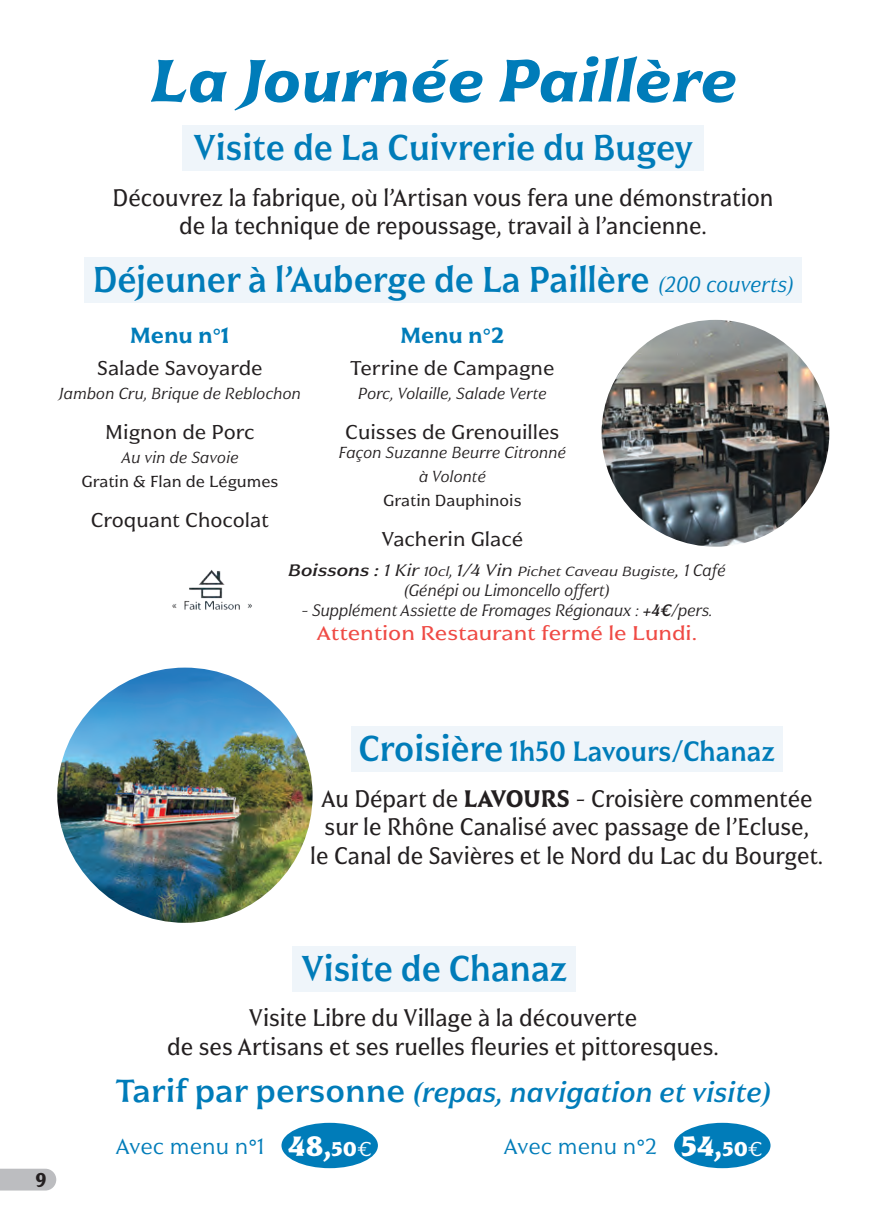
<style>
.page{position:relative;width:885px;height:1225px;background:#fff}
.page>*{position:absolute;margin:0;border:0;box-sizing:border-box;transform-origin:0 0}
.t1{font:italic 700 expanded 60px "Civane";color:#007cb9}
.t2{font:36px "Civane Con Med";color:#007cb9}
.t3{font:28px "Civane Nor Med It";color:#007cb9}
.t4{font:28px "Civane Con Med";color:#007cb9}
.t5{font:24px/28.8px "Civane Con Reg";color:#231f20;text-align:center}
.t6{font:22px "Civane Nor Boo";color:#007cb9}
.t7{font:22px "Civane Nor Dem";letter-spacing:-.005em;color:#007cb9}
.t8{font:20px "Civane Nor Reg";color:#231f20}
.t9{font:20px "Civane Con Dem";color:#231f20}
.t10{font:19.8px "Civane Con Reg";color:#ef4a44;scale:1.21 1}
.t11{font:16.6px "Civane Nor Boo It";letter-spacing:-.01em;color:#231f20}
.t12{font:16px/24px "Civane Nor Boo It";color:#231f20;text-align:center}
.t13{font:16px "Civane Nor Reg";color:#231f20}
.t14{font:13.2px "Civane Nor Boo It";letter-spacing:-.01em;color:#231f20;scale:1.21 1}
.s1{font-family:"Civane Con Boo It";font-size:22px}
.s2{font-family:"Civane Nor Med It";font-size:16.6px}
.s3{font-size:16.6px}
.s4{font-family:"Civane Nor Med It"}
.s5{font-size:36px}
.s6{font-family:"Civane Con Dem"}
.s7{font-family:"Civane Nor Med";font-size:32px}
.s8{font-family:"Civane Nor Bol";font-size:28px;color:#fff}
</style>
<div class="page">
<svg style="left:0;top:1168px;width:56px;height:22px"></svg>
<img style="left:57px;top:667px;width:255px;height:255px;border-radius:128px">
<div style="left:351px;top:726px;width:431px;height:45px;background:#eff5fa"></div>
<div style="left:292px;top:946px;width:284px;height:45px;background:#eff5fa"></div>
<div style="left:281px;top:1122px;width:97px;height:46px;background:#007cb9;border-radius:50%"></div>
<div style="left:674px;top:1122px;width:96px;height:46px;background:#007cb9;border-radius:50%"></div>
<div style="left:182px;top:125px;width:522px;height:45px;background:#eff5fa"></div>
<div style="left:84px;top:257px;width:717px;height:46px;background:#eff5fa"></div>
<img style="left:601px;top:320px;width:228px;height:227px;border-radius:114px">
<img style="left:172px;top:570px;width:80px;height:40px">
<h1 class="t1" style="left:149px;top:43px;width:588px">La Journée Paillère</h1>
<h2 class="t2" style="left:193px;top:125px;width:501px">Visite de La Cuivrerie du Bugey</h2>
<p class="t5" style="left:113px;top:183px;width:662px">Découvrez la fabrique, où l’Artisan vous fera une démonstration de la technique de repoussage, travail à l’ancienne.</p>
<h2 class="t2" style="left:93px;top:257px;width:702px">Déjeuner à l’Auberge de La Paillère <span class="s1">(200 couverts)</span></h2>
<p class="t7" style="left:400px;top:321px;width:106px">Menu n°2</p>
<p class="t8" style="left:350px;top:355px;width:206px">Terrine de Campagne</p>
<p class="t12" style="left:358px;top:381px;width:190px">Porc, Volaille, Salade Verte</p>
<p class="t8" style="left:345px;top:419px;width:215px">Cuisses de Grenouilles</p>
<p class="t12" style="left:338px;top:440px;width:229px">Façon Suzanne Beurre Citronné à Volonté</p>
<p class="t13" style="left:383px;top:490px;width:140px">Gratin Dauphinois</p>
<p class="t8" style="left:381px;top:526px;width:143px">Vacherin Glacé</p>
<p class="t7" style="left:130px;top:321px;width:101px">Menu n°1</p>
<p class="t8" style="left:97px;top:355px;width:167px">Salade Savoyarde</p>
<p class="t12" style="left:59px;top:381px;width:243px">Jambon Cru, Brique de Reblochon</p>
<p class="t8" style="left:105px;top:419px;width:151px">Mignon de Porc</p>
<p class="t12" style="left:121px;top:445px;width:119px">Au vin de Savoie</p>
<p class="t13" style="left:81px;top:471px;width:198px">Gratin &amp; Flan de Légumes</p>
<p class="t8" style="left:91px;top:507px;width:180px">Croquant Chocolat</p>
<p class="t14" style="left:288px;top:563px;width:363px"><span class="s2">Boissons :</span> <span class="s3">1 Kir</span> 10cl<span class="s3">, 1/4 Vin</span> Pichet Caveau Bugiste<span class="s3">, 1 Café</span></p>
<p class="t11" style="left:404px;top:580px;width:207px">(Génépi ou Limoncello offert)</p>
<p class="t11" style="left:301px;top:600px;width:413px">- Supplément Assiette de Fromages Régionaux : <span class="s4">+4€</span>/pers.</p>
<p class="t10" style="left:316px;top:620px;width:316px">Attention Restaurant fermé le Lundi.</p>
<p class="t9" style="left:35px;top:1167px;width:13px">9</p>
<p class="t4" style="left:358px;top:733px;width:418px"><span class="s5">Croisière</span> 1h50 Lavours/Chanaz</p>
<p class="t5" style="left:310px;top:783px;width:514px">Au Départ de <span class="s6">LAVOURS</span> - Croisière commentée sur le Rhône Canalisé avec passage de l’Ecluse,<br>le Canal de Savières et le Nord du Lac du Bourget.</p>
<h2 class="t2" style="left:301px;top:945px;width:267px">Visite de Chanaz</h2>
<p class="t5" style="left:167px;top:1003px;width:553px">Visite Libre du Village à la découverte<br>de ses Artisans et ses ruelles fleuries et pittoresques.</p>
<p class="t3" style="left:115px;top:1074px;width:656px"><span class="s7">Tarif par personne</span> (repas, navigation et visite)</p>
<p class="t6" style="left:115px;top:1132px;width:258px">Avec menu n°1 <span class="s8">48,</span><sub>50</sub><sub>€</sub></p>
<p class="t6" style="left:503px;top:1132px;width:261px">Avec menu n°2 <span class="s8">54,</span><sub>50</sub><sub>€</sub></p>
</div>
